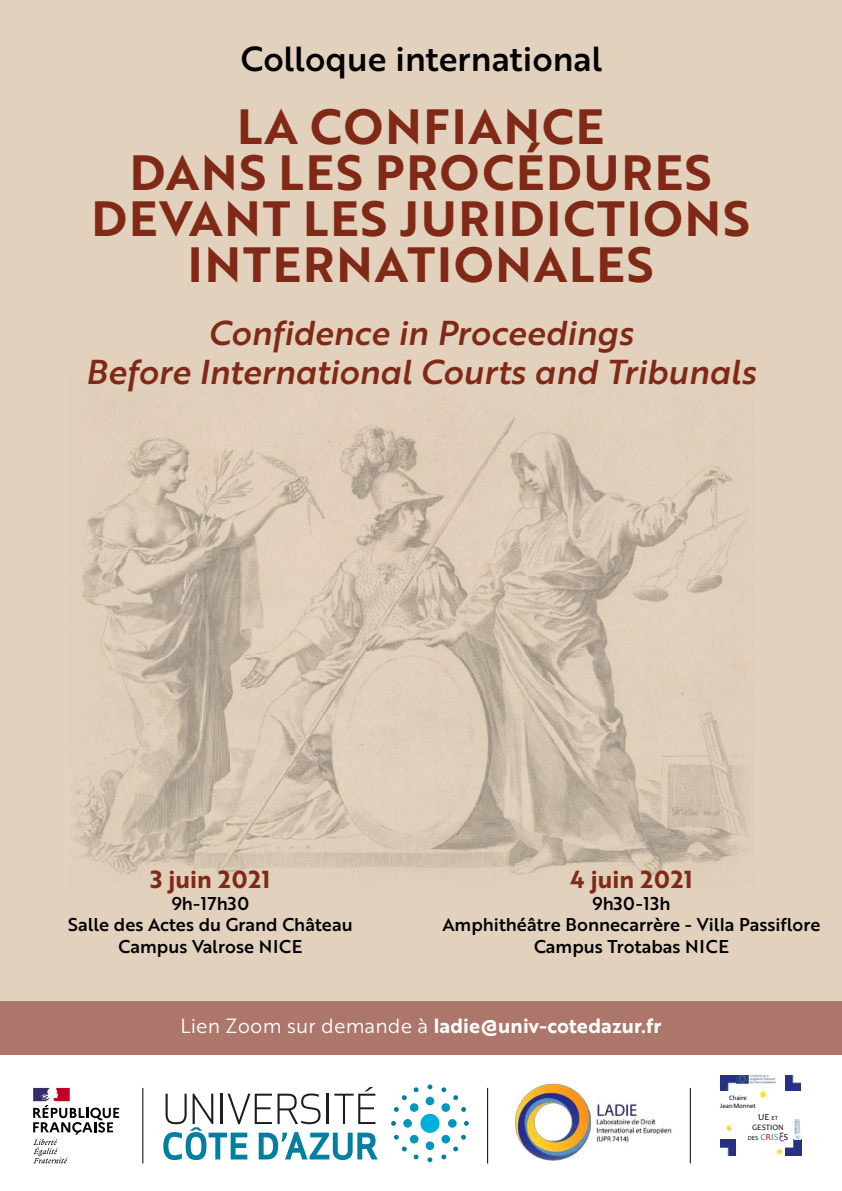
<style>
.page{position:relative;width:842px;height:1191px;background:#fff}
.page>*{position:absolute;margin:0;border:0;box-sizing:border-box;transform-origin:0 0}
.t1{font:48.2px/45.9px "Brother 1816 Bold";letter-spacing:.04em;color:#802916;text-align:center}
.t2{font:33.8px "Brother 1816 Medium";color:#000}
.t3{font:33.6px/39.2px "Brother 1816 Medium Italic";color:#802916;text-align:center}
.t4{font:24px "Brother 1816 Bold";letter-spacing:.02em;color:#802916}
.t5{font:20px "Brother 1816 Bold";letter-spacing:.005em;color:#fff}
.t6{font:18px/21.6px "Brother 1816 Medium";color:#000;text-align:center}
.t7{font:9.3px "Candara";color:#000}
.t8{font:8.3px "Candara";color:#000}
.t9{font:6.9px/8.2px "Calibri";color:#000;text-align:center}
.t10{font:6.4px "Candara";color:#000}
.s1{font-family:"Brother 1816 Book"}
.s2{font-size:6.4px}
.s3{font-size:9.3px;color:#2d7fa2}
.s4{font-size:9.3px;color:#f00}
.s5{font-size:9.3px;color:#00b050}
.s6{font-size:9.3px;color:#7f7f7f}
.s7{font-size:9.3px}
</style>
<div class="page">
<div style="left:0;top:0;width:842px;height:1000px;background:#e2d1bd"></div>
<img style="left:73px;top:411px;width:676px;height:466px">
<div style="left:0;top:1000px;width:842px;height:54px;background:#ad766a"></div>
<img style="left:785px;top:1140px;width:16px;height:15px">
<svg style="left:725px;top:1124px;width:8px;height:8px"></svg>
<img style="left:785px;top:1075px;width:16px;height:16px">
<img style="left:720px;top:1075px;width:16px;height:16px">
<img style="left:720px;top:1139px;width:16px;height:16px">
<svg style="left:775px;top:1148px;width:8px;height:8px"></svg>
<svg style="left:760px;top:1091px;width:7px;height:7px"></svg>
<img style="left:736px;top:1075px;width:39px;height:8px">
<img style="left:794px;top:1119px;width:6px;height:20px">
<svg style="left:779px;top:1132px;width:4px;height:9px"></svg>
<img style="left:515px;top:1083px;width:157px;height:78px">
<div style="left:420px;top:1113px;width:19px;height:20px;background:#00afdb;border-radius:50%"></div>
<div style="left:403px;top:1119px;width:9px;height:8px;background:#0096bf;border-radius:50%"></div>
<div style="left:448px;top:1119px;width:9px;height:8px;background:#0096bf;border-radius:50%"></div>
<div style="left:426px;top:1096px;width:8px;height:9px;background:#0096bf;border-radius:50%"></div>
<div style="left:426px;top:1141px;width:8px;height:9px;background:#0096bf;border-radius:50%"></div>
<svg style="left:464px;top:1121px;width:5px;height:4px"></svg>
<svg style="left:427px;top:1157px;width:5px;height:5px"></svg>
<svg style="left:427px;top:1084px;width:5px;height:5px"></svg>
<svg style="left:441px;top:1134px;width:25px;height:25px"></svg>
<svg style="left:441px;top:1087px;width:25px;height:25px"></svg>
<svg style="left:391px;top:1121px;width:5px;height:4px"></svg>
<svg style="left:394px;top:1134px;width:24px;height:25px"></svg>
<svg style="left:394px;top:1087px;width:25px;height:25px"></svg>
<svg style="left:163px;top:1087px;width:215px;height:73px"></svg>
<svg style="left:33px;top:1088px;width:86px;height:75px"></svg>
<hr style="left:690px;top:1088px;width:1px;height:75px;background:#000">
<hr style="left:142px;top:1088px;width:1px;height:75px;background:#000">
<hr style="left:487px;top:1088px;width:1px;height:75px;background:#000">
<h2 class="t2" style="left:241px;top:34px;width:363px">Colloque international</h2>
<h1 class="t1" style="left:92px;top:102px;width:660px">LA CONFIANCE<br>DANS LES PROCÉDURES<br>DEVANT LES JURIDICTIONS<br>INTERNATIONALES</h1>
<h3 class="t3" style="left:86px;top:312px;width:672px">Confidence in Proceedings<br>Before International Courts and Tribunals</h3>
<h3 class="t4" style="left:150px;top:861px;width:121px">3 juin 2021</h3>
<p class="t6" style="left:68px;top:891px;width:286px">9h-17h30<br>Salle des Actes du Grand Château<br>Campus Valrose NICE</p>
<h3 class="t4" style="left:570px;top:861px;width:124px">4 juin 2021</h3>
<p class="t6" style="left:442px;top:891px;width:380px">9h30-13h<br>Amphithéâtre Bonnecarrère - Villa Passiflore<br>Campus Trotabas NICE</p>
<p class="t5" style="left:180px;top:1011px;width:483px"><span class="s1">Lien Zoom sur demande à</span> ladie@univ-cotedazur.fr</p>
<p class="t9" style="left:720px;top:1093px;width:37px">Chaire<br>JeanMonnet</p>
<p class="t7" style="left:758px;top:1110px;width:21px">UE <span class="s2">ET</span></p>
<p class="t8" style="left:752px;top:1122px;width:33px">GESTION</p>
<p class="t10" style="left:748px;top:1133px;width:42px">DES <span class="s3">C</span><span class="s4">R</span><span class="s5">I</span><span class="s6">S</span><span class="s7">ES</span></p>
</div>
